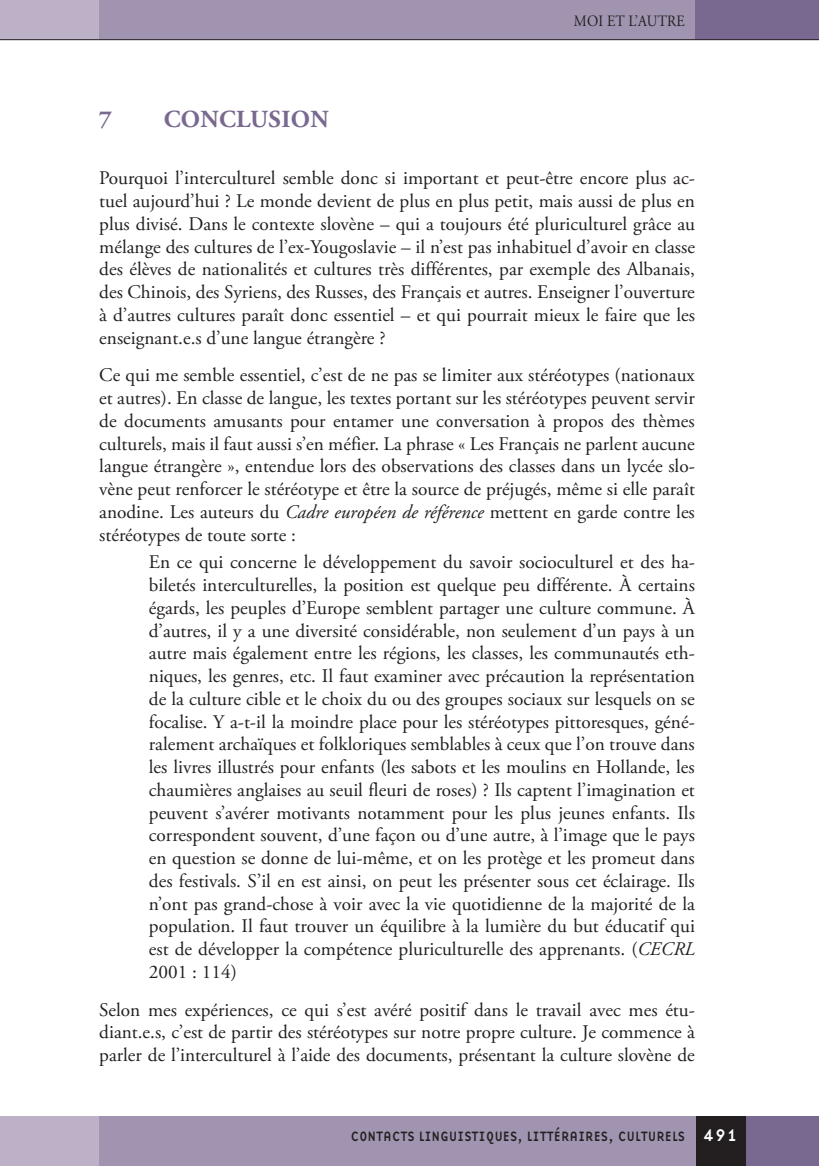
<style>
.page{position:relative;width:819px;height:1166px;background:#fff}
.page>*{position:absolute;margin:0;border:0;box-sizing:border-box;transform-origin:0 0}
.R_Naslov_-_Prva_rave{font:700 24.5px "Adobe Garamond Pro";letter-spacing:.015em;color:#796990}
.Navaden{font:19.25px/22.8px "Adobe Garamond Pro";color:#231f20;text-align:justify}
.t1{font:15.75px "Adobe Garamond Pro";letter-spacing:.015em;color:#231f20;scale:.9 1}
.t2{font:14px "Base Nine";letter-spacing:-.01em;color:#231f20;scale:.93 1}
.s1{font-style:italic}
.s2{font-size:17.5px;color:#fff}
</style>
<div class="page">
<div style="left:99px;top:0;width:596px;height:40px;background:#a194b0"></div>
<div style="left:0;top:0;width:99px;height:40px;background:#bcb1c7"></div>
<div style="left:694px;top:0;width:125px;height:40px;background:#796990"></div>
<hr style="left:0;top:39px;width:819px;height:1px;background:#231f20">
<div style="left:74px;top:1116px;width:622px;height:50px;background:#a194b0"></div>
<div style="left:0;top:1116px;width:99px;height:50px;background:#bcb1c7"></div>
<div style="left:745px;top:1116px;width:74px;height:50px;background:#796990"></div>
<div style="left:695px;top:1116px;width:50px;height:50px;background:#231f20"></div>
<p class="R_Naslov_-_Prva_rave" style="left:99px;top:105px;width:14px">7</p>
<p class="R_Naslov_-_Prva_rave" style="left:164px;top:105px;width:166px">CONCLUSION</p>
<p class="t1" style="left:574px;top:11px;width:125px">MOI ET L’AUTRE</p>
<p class="Navaden" style="left:99px;top:168px;width:597px">Pourquoi l’interculturel semble donc si important et peut-être encore plus ac&shy;tuel aujourd’hui ? Le monde devient de plus en plus petit, mais aussi de plus en plus divisé. Dans le contexte slovène – qui a toujours été pluriculturel grâce au mélange des cultures de l’ex-Yougoslavie – il n’est pas inhabituel d’avoir en classe des élèves de nationalités et cultures très différentes, par exemple des Albanais, des Chinois, des Syriens, des Russes, des Français et autres. Enseigner l’ouverture à d’autres cultures paraît donc essentiel – et qui pourrait mieux le faire que les enseignant.e.s d’une langue étrangère ?</p>
<p class="Navaden" style="left:99px;top:364px;width:597px">Ce qui me semble essentiel, c’est de ne pas se limiter aux stéréotypes (nationaux et autres). En classe de langue, les textes portant sur les stéréotypes peuvent servir de documents amusants pour entamer une conversation à propos des thèmes culturels, mais il faut aussi s’en méfier. La phrase « Les Français ne parlent aucune langue étrangère », entendue lors des observations des classes dans un lycée slo&shy;vène peut renforcer le stéréotype et être la source de préjugés, même si elle paraît anodine. Les auteurs du <span class="s1">Cadre européen de référence</span> mettent en garde contre les stéréotypes de toute sorte :</p>
<p class="Navaden" style="left:149px;top:551px;width:547px">En ce qui concerne le développement du savoir socioculturel et des ha&shy;biletés interculturelles, la position est quelque peu différente. À certains égards, les peuples d’Europe semblent partager une culture commune. À d’autres, il y a une diversité considérable, non seulement d’un pays à un autre mais également entre les régions, les classes, les communautés eth&shy;niques, les genres, etc. Il faut examiner avec précaution la représentation de la culture cible et le choix du ou des groupes sociaux sur lesquels on se focalise. Y a-t-il la moindre place pour les stéréotypes pittoresques, géné&shy;ralement archaïques et folkloriques semblables à ceux que l’on trouve dans les livres illustrés pour enfants (les sabots et les moulins en Hollande, les chaumières anglaises au seuil fleuri de roses) ? Ils captent l’imagination et peuvent s’avérer motivants notamment pour les plus jeunes enfants. Ils correspondent souvent, d’une façon ou d’une autre, à l’image que le pays en question se donne de lui-même, et on les protège et les promeut dans des festivals. S’il en est ainsi, on peut les présenter sous cet éclairage. Ils n’ont pas grand-chose à voir avec la vie quotidienne de la majorité de la population. Il faut trouver un équilibre à la lumière du but éducatif qui est de développer la compétence pluriculturelle des apprenants. (<span class="s1">CECRL </span>2001 : 114)</p>
<p class="Navaden" style="left:99px;top:999px;width:597px">Selon mes expériences, ce qui s’est avéré positif dans le travail avec mes étu&shy;diant.e.s, c’est de partir des stéréotypes sur notre propre culture. Je commence à parler de l’interculturel à l’aide des documents, présentant la culture slovène de</p>
<p class="t2" style="left:350px;top:1126px;width:418px">CONTACTS LINGUISTIQUES, LITTÉRAIRES, CULTURELS <span class="s2">491</span></p>
</div>
